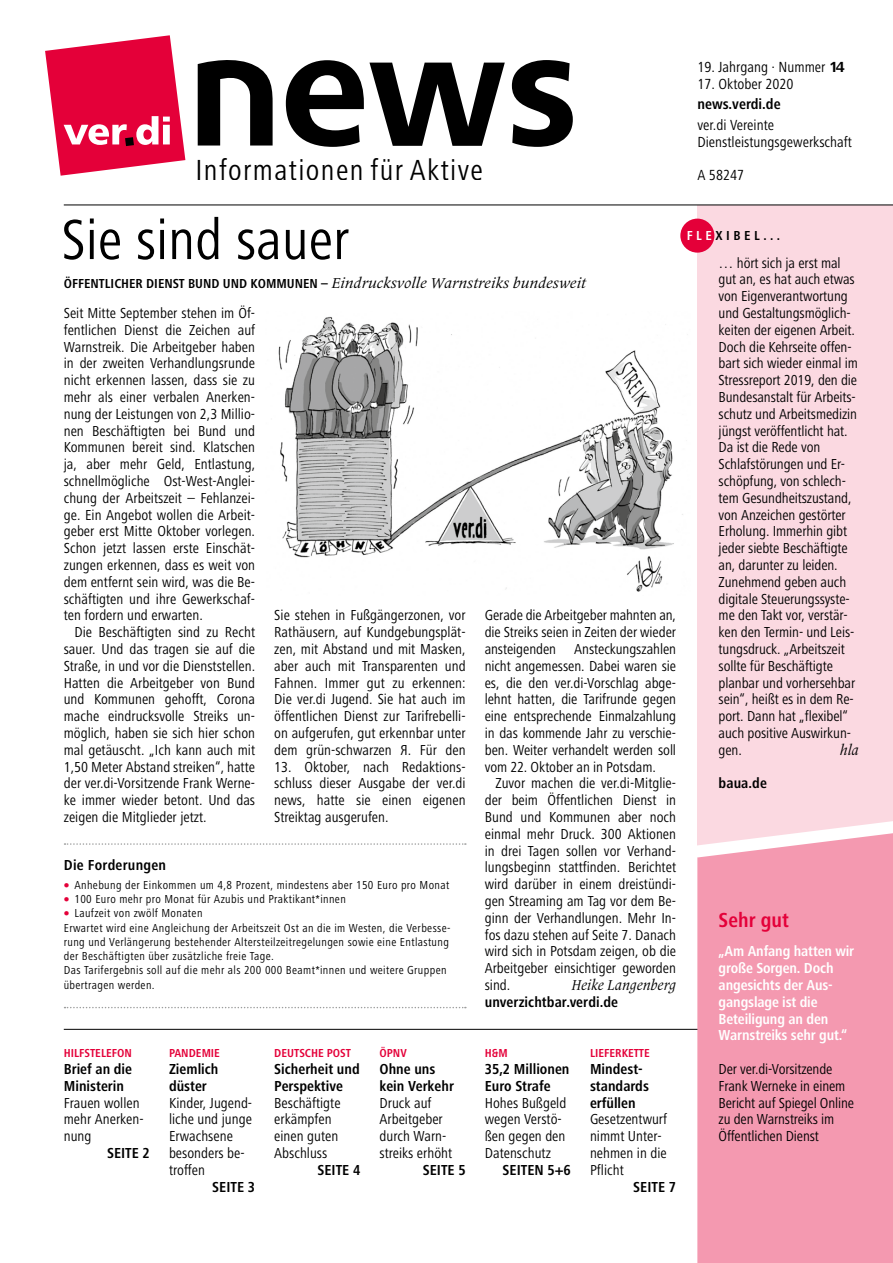
<style>
.page{position:relative;width:893px;height:1263px;background:#fff}
.page>*{position:absolute;margin:0;border:0;box-sizing:border-box;transform-origin:0 0}
.t1{font:58.5px "Frutiger OTF Regular Cn";color:#000}
.t2{font:30.15px "Frutiger OTF Regular Cn";letter-spacing:.045em;color:#000}
.t3{font:21px "Frutiger OTF Bold Cn";color:#e40039}
.t4{font:15.15px/17.1px "Frutiger OTF Regular Cn";color:#000}
.t5{font:15.15px "Frutiger OTF Bold Cn";color:#000}
.t6{font:15px/16.8px "Frutiger OTF Regular Cn";letter-spacing:-.01em;color:#000}
.t7{font:15px/16.8px "Frutiger OTF Bold Cn";color:#000}
.t8{font:15px/16.8px "Frutiger OTF Bold Cn";letter-spacing:-.01em;color:#fff}
.t9{font:italic 15px "Frutiger Serif LT Pro";color:#000}
.t10{font:italic 15px "Frutiger Serif LT Pro";color:#000;scale:.9 1}
.t11{font:13.5px "Frutiger OTF Bold Cn";letter-spacing:.26em;color:#000}
.t12{font:12px "Frutiger OTF Regular Cn";letter-spacing:.03em;color:#000}
.t13{font:12px "Frutiger OTF Bold Cn";color:#e40039}
.s1{font-family:"Frutiger OTF Bold"}
.s2{font-family:"Frutiger OTF Bold Cn";font-style:normal;font-size:13.5px}
.s3{color:#fff}
</style>
<div class="page">
<hr style="left:64px;top:1029px;width:829px;height:1px;background:#000">
<svg style="left:198px;top:60px;width:375px;height:87px"></svg>
<svg style="left:45px;top:35px;width:140px;height:141px"></svg>
<div style="left:697px;top:205px;width:196px;height:653px;background:#fbd9e1"></div>
<img style="left:278px;top:316px;width:405px;height:276px">
<div style="left:680px;top:219px;width:34px;height:34px;background:#e40039;border-radius:50%"></div>
<div style="left:697px;top:865px;width:196px;height:398px;background:#f499b0"></div>
<svg style="left:697px;top:821px;width:196px;height:44px"></svg>
<hr style="left:64px;top:205px;width:829px;height:1px;background:#000">
<svg style="left:65px;top:843px;width:401px;height:2px"></svg>
<svg style="left:65px;top:1007px;width:401px;height:1px"></svg>
<h2 class="t2" style="left:195px;top:153px;width:289px">Informationen für Aktive</h2>
<p class="t4" style="left:697px;top:58px;width:149px">19. Jahrgang · Nummer <span class="s1">14</span></p>
<p class="t4" style="left:697px;top:75px;width:98px">17. Oktober 2020</p>
<p class="t5" style="left:697px;top:96px;width:85px">news.verdi.de</p>
<p class="t4" style="left:697px;top:116px;width:156px">ver.di Vereinte<br>Dienstleistungsgewerkschaft</p>
<p class="t4" style="left:697px;top:167px;width:48px">A 58247</p>
<h1 class="t1" style="left:61px;top:207px;width:290px">Sie sind sauer</h1>
<p class="t9" style="left:64px;top:274px;width:524px"><span class="s2">ÖFFENTLICHER DIENST BUND UND KOMMUNEN –</span> Eindrucksvolle Warnstreiks bundesweit</p>
<p class="t6" style="left:64px;top:305px;width:193px;text-align:justify">Seit Mitte September stehen im Öf&shy;fentlichen Dienst die Zeichen auf Warnstreik. Die Arbeitgeber haben in der zweiten Verhandlungsrunde nicht erkennen lassen, dass sie zu mehr als einer verbalen Anerken&shy;nung der Leistungen von 2,3 Millio&shy;nen Beschäftigten bei Bund und Kommunen bereit sind. Klatschen ja, aber mehr Geld, Entlastung, schnellmögliche Ost-West-Anglei&shy;chung der Arbeitszeit – Fehlanzei&shy;ge. Ein Angebot wollen die Arbeit&shy;geber erst Mitte Oktober vorlegen.<br>Schon jetzt lassen erste Einschät&shy;zungen erkennen, dass es weit von dem entfernt sein wird, was die Be&shy;schäftigten und ihre Gewerkschaf&shy;ten fordern und erwarten.</p>
<p class="t6" style="left:64px;top:624px;width:193px;text-align:justify;text-indent:11px">Die Beschäftigten sind zu Recht sauer. Und das tragen sie auf die Straße, in und vor die Dienststellen.<br>Hatten die Arbeitgeber von Bund und Kommunen gehofft, Corona mache eindrucksvolle Streiks un&shy;möglich, haben sie sich hier schon mal getäuscht. „Ich kann auch mit 1,50 Meter Abstand streiken“, hatte der ver.di-Vorsitzende Frank Werne&shy;ke immer wieder betont. Und das zeigen die Mitglieder jetzt.</p>
<p class="t6" style="left:274px;top:607px;width:193px;text-align:justify">Sie stehen in Fußgängerzonen, vor Rathäusern, auf Kundgebungsplät&shy;zen, mit Abstand und mit Masken, aber auch mit Transparenten und Fahnen. Immer gut zu erkennen:<br>Die ver.di Jugend. Sie hat auch im öffentlichen Dienst zur Tarifrebelli&shy;on aufgerufen, gut erkennbar unter dem grün-schwarzen</p>
<p class="t6" style="left:485px;top:607px;width:193px;text-align:justify">Gerade die Arbeitgeber mahnten an, die Streiks seien in Zeiten der wieder ansteigenden Ansteckungszahlen nicht angemessen. Dabei waren sie es, die den ver.di-Vorschlag abge&shy;lehnt hatten, die Tarifrunde gegen eine entsprechende Einmalzahlung in das kommende Jahr zu verschie&shy;ben. Weiter verhandelt werden soll vom 22. Oktober an in Potsdam.</p>
<p class="t6" style="left:485px;top:775px;width:193px;text-align:justify;text-indent:11px">Zuvor machen die ver.di-Mitglie&shy;der beim Öffentlichen Dienst in Bund und Kommunen aber noch einmal mehr Druck. 300 Aktionen in drei Tagen sollen vor Verhand&shy;lungsbeginn stattfinden. Berichtet wird darüber in einem dreistündi&shy;gen Streaming am Tag vor dem Be&shy;ginn der Verhandlungen. Mehr In&shy;fos dazu stehen auf Seite 7. Danach wird sich in Potsdam zeigen, ob die Arbeitgeber einsichtiger geworden sind.</p>
<p class="t6" style="left:408px;top:741px;width:59px">. Für den</p>
<p class="t6" style="left:274px;top:758px;width:193px;text-align:justify">13. Oktober, nach Redaktions&shy;schluss dieser Ausgabe der ver.di news, hatte sie einen eigenen Streiktag ausgerufen.</p>
<p class="t7" style="left:64px;top:857px;width:104px">Die Forderungen</p>
<p class="t12" style="left:74px;top:878px;width:376px">Anhebung der Einkommen um 4,8 Prozent, mindestens aber 150 Euro pro Monat</p>
<p class="t12" style="left:74px;top:892px;width:273px">100 Euro mehr pro Monat für Azubis und Praktikant*innen</p>
<p class="t12" style="left:74px;top:907px;width:130px">Laufzeit von zwölf Monaten</p>
<p class="t12" style="left:64px;top:921px;width:388px">Erwartet wird eine Angleichung der Arbeitszeit Ost an die im Westen, die Verbesse-</p>
<p class="t12" style="left:64px;top:935px;width:387px">rung und Verlängerung bestehender Altersteilzeitregelungen sowie eine Entlastung</p>
<p class="t12" style="left:64px;top:949px;width:212px">der Beschäftigten über zusätzliche freie Tage.</p>
<p class="t12" style="left:64px;top:964px;width:384px">Das Tarifergebnis soll auf die mehr als 200 000 Beamt*innen und weitere Gruppen</p>
<p class="t12" style="left:64px;top:978px;width:92px">übertragen werden.</p>
<p class="t10" style="left:571px;top:976px;width:118px">Heike Langenberg</p>
<p class="t7" style="left:485px;top:993px;width:135px">unverzichtbar.verdi.de</p>
<p class="t13" style="left:64px;top:1046px;width:70px">HILFSTELEFON</p>
<p class="t7" style="left:64px;top:1061px;width:70px">Brief an die<br>Ministerin</p>
<p class="t6" style="left:64px;top:1094px;width:81px">Frauen wollen mehr Anerken&shy;nung</p>
<p class="t7" style="left:107px;top:1145px;width:44px">SEITE 2</p>
<p class="t13" style="left:169px;top:1046px;width:52px">PANDEMIE</p>
<p class="t7" style="left:169px;top:1061px;width:51px">Ziemlich düster</p>
<p class="t6" style="left:169px;top:1094px;width:85px">Kinder, Jugend&shy;liche und junge<br>Erwachsene besonders be&shy;troffen</p>
<p class="t7" style="left:212px;top:1178px;width:44px">SEITE 3</p>
<p class="t13" style="left:274px;top:1046px;width:78px">DEUTSCHE POST</p>
<p class="t7" style="left:274px;top:1061px;width:87px">Sicherheit und<br>Perspektive</p>
<p class="t6" style="left:274px;top:1094px;width:68px">Beschäftigte erkämpfen einen guten<br>Abschluss</p>
<p class="t7" style="left:318px;top:1161px;width:44px">SEITE 4</p>
<p class="t13" style="left:379px;top:1046px;width:29px">ÖPNV</p>
<p class="t7" style="left:379px;top:1061px;width:76px">Ohne uns kein Verkehr</p>
<p class="t6" style="left:379px;top:1094px;width:74px">Druck auf<br>Arbeitgeber durch Warn&shy;streiks erhöht</p>
<p class="t7" style="left:423px;top:1161px;width:44px">SEITE 5</p>
<p class="t13" style="left:485px;top:1046px;width:25px">H&amp;M</p>
<p class="t7" style="left:485px;top:1061px;width:86px">35,2 Millionen<br>Euro Strafe</p>
<p class="t6" style="left:485px;top:1094px;width:83px">Hohes Bußgeld wegen Verstö&shy;ßen gegen den<br>Datenschutz</p>
<p class="t7" style="left:503px;top:1161px;width:70px">SEITEN 5+6</p>
<p class="t13" style="left:590px;top:1046px;width:61px">LIEFERKETTE</p>
<p class="t7" style="left:590px;top:1061px;width:60px">Mindest&shy;standards erfüllen</p>
<p class="t6" style="left:590px;top:1111px;width:79px">Gesetzentwurf nimmt Unter&shy;nehmen in die<br>Pflicht</p>
<p class="t7" style="left:633px;top:1178px;width:44px">SEITE 7</p>
<p class="t11" style="left:687px;top:228px;width:95px"><span class="s3">FLE</span>XIBEL...</p>
<p class="t6" style="left:719px;top:254px;width:141px">… hört sich ja erst mal gut an, es hat auch etwas von Eigenverantwortung und Gestaltungsmöglich&shy;keiten der eigenen Arbeit.<br>Doch die Kehrseite offen&shy;bart sich wieder einmal im<br>Stressreport 2019, den die<br>Bundesanstalt für Arbeits&shy;schutz und Arbeitsmedizin jüngst veröffentlicht hat.<br>Da ist die Rede von<br>Schlafstörungen und Er&shy;schöpfung, von schlech&shy;tem Gesundheitszustand, von Anzeichen gestörter<br>Erholung. Immerhin gibt jeder siebte Beschäftigte an, darunter zu leiden.<br>Zunehmend geben auch digitale Steuerungssyste&shy;me den Takt vor, verstär&shy;ken den Termin- und Leis&shy;tungsdruck. „Arbeitszeit sollte für Beschäftigte planbar und vorhersehbar sein“, heißt es in dem Re&shy;port. Dann hat „flexibel“ auch positive Auswirkun&shy;gen.</p>
<p class="t10" style="left:840px;top:741px;width:23px">hla</p>
<p class="t7" style="left:719px;top:775px;width:50px">baua.de</p>
<h3 class="t3" style="left:719px;top:909px;width:72px">Sehr gut</h3>
<p class="t8" style="left:719px;top:943px;width:137px">„Am Anfang hatten wir große Sorgen. Doch angesichts der Aus&shy;gangslage ist die<br>Beteiligung an den<br>Warnstreiks sehr gut.“</p>
<p class="t6" style="left:719px;top:1061px;width:137px">Der ver.di-Vorsitzende<br>Frank Werneke in einem<br>Bericht auf Spiegel Online zu den Warnstreiks im<br>Öffentlichen Dienst</p>
</div>
